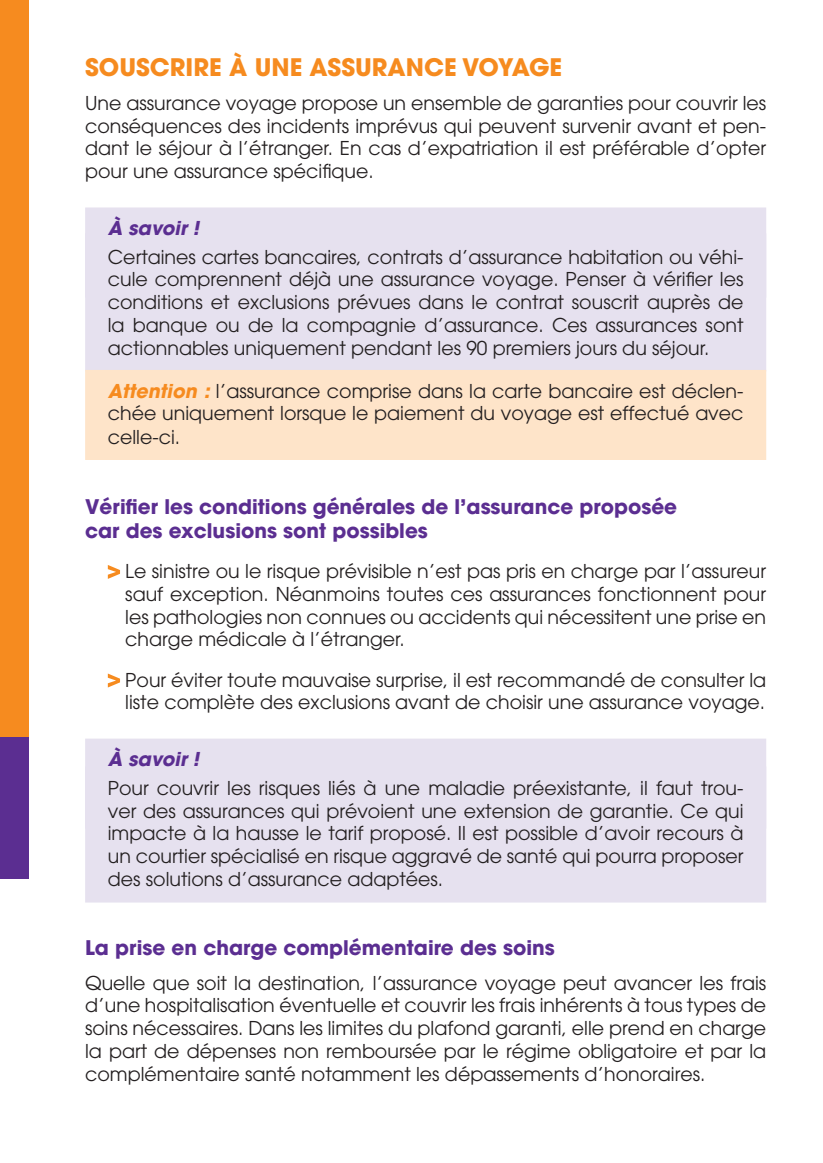
<style>
.page{position:relative;width:823px;height:1163px;background:#fff}
.page>*{position:absolute;margin:0;border:0;box-sizing:border-box;transform-origin:0 0}
.Heading_1{font:700 24px "Avant Garde";color:#f68b1f}
.t1{font:700 20px/24px "Avant Garde";color:#5b2e91}
.List_Paragraph{font:19px/22.8px "Avant Garde";color:#231f20;text-align:justify}
.t2{font:italic 700 19px "Avant Garde";color:#5b2e91}
.s1{font-weight:700;font-style:italic;color:#f68b1f}
</style>
<div class="page">
<div style="left:0;top:0;width:28px;height:737px;background:#f68b1f"></div>
<div style="left:0;top:737px;width:28px;height:142px;background:#5b2e91"></div>
<div style="left:85px;top:207px;width:680px;height:90px;background:#e6e1ef"></div>
<div style="left:85px;top:233px;width:680px;height:138px;background:#e6e1ef"></div>
<div style="left:85px;top:370px;width:680px;height:90px;background:#fee4c9"></div>
<div style="left:85px;top:738px;width:680px;height:90px;background:#e6e1ef"></div>
<div style="left:85px;top:766px;width:680px;height:136px;background:#e6e1ef"></div>
<svg style="left:108px;top:565px;width:12px;height:14px"></svg>
<svg style="left:108px;top:673px;width:12px;height:14px"></svg>
<p class="Heading_1" style="left:85px;top:51px;width:478px">SOUSCRIRE À UNE ASSURANCE VOYAGE</p>
<p class="List_Paragraph" style="left:85px;top:91px;width:682px">Une assurance voyage propose un ensemble de garanties pour couvrir les conséquences des incidents imprévus qui peuvent survenir avant et pen&shy;dant le séjour à l’étranger. En cas d’expatriation il est préférable d’opter pour une assurance spécifique.</p>
<p class="t2" style="left:108px;top:216px;width:93px">À savoir !</p>
<p class="List_Paragraph" style="left:108px;top:245px;width:636px">Certaines cartes bancaires, contrats d’assurance habitation ou véhi&shy;cule comprennent déjà une assurance voyage. Penser à vérifier les conditions et exclusions prévues dans le contrat souscrit auprès de la banque ou de la compagnie d’assurance. Ces assurances sont actionnables uniquement pendant les 90 premiers jours du séjour.</p>
<p class="List_Paragraph" style="left:108px;top:379px;width:636px;line-height:23.4px"><span class="s1">Attention :</span> l’assurance comprise dans la carte bancaire est déclen&shy;chée uniquement lorsque le paiement du voyage est effectué avec celle-ci.</p>
<p class="t1" style="left:85px;top:494px;width:593px">Vérifier les conditions générales de l’assurance proposée car des exclusions sont possibles</p>
<p class="List_Paragraph" style="left:125px;top:559px;width:642px">Le sinistre ou le risque prévisible n’est pas pris en charge par l’assureur sauf exception. Néanmoins toutes ces assurances fonctionnent pour les pathologies non connues ou accidents qui nécessitent une prise en charge médicale à l’étranger.</p>
<p class="List_Paragraph" style="left:125px;top:668px;width:642px">Pour éviter toute mauvaise surprise, il est recommandé de consulter la liste complète des exclusions avant de choisir une assurance voyage.</p>
<p class="t2" style="left:108px;top:746px;width:93px">À savoir !</p>
<p class="List_Paragraph" style="left:108px;top:776px;width:636px">Pour couvrir les risques liés à une maladie préexistante, il faut trou&shy;ver des assurances qui prévoient une extension de garantie. Ce qui impacte à la hausse le tarif proposé. Il est possible d’avoir recours à un courtier spécialisé en risque aggravé de santé qui pourra proposer des solutions d’assurance adaptées.</p>
<p class="t1" style="left:85px;top:935px;width:471px">La prise en charge complémentaire des soins</p>
<p class="List_Paragraph" style="left:85px;top:970px;width:682px">Quelle que soit la destination, l’assurance voyage peut avancer les frais d’une hospitalisation éventuelle et couvrir les frais inhérents à tous types de soins nécessaires. Dans les limites du plafond garanti, elle prend en charge la part de dépenses non remboursée par le régime obligatoire et par la complémentaire santé notamment les dépassements d’honoraires.</p>
</div>
